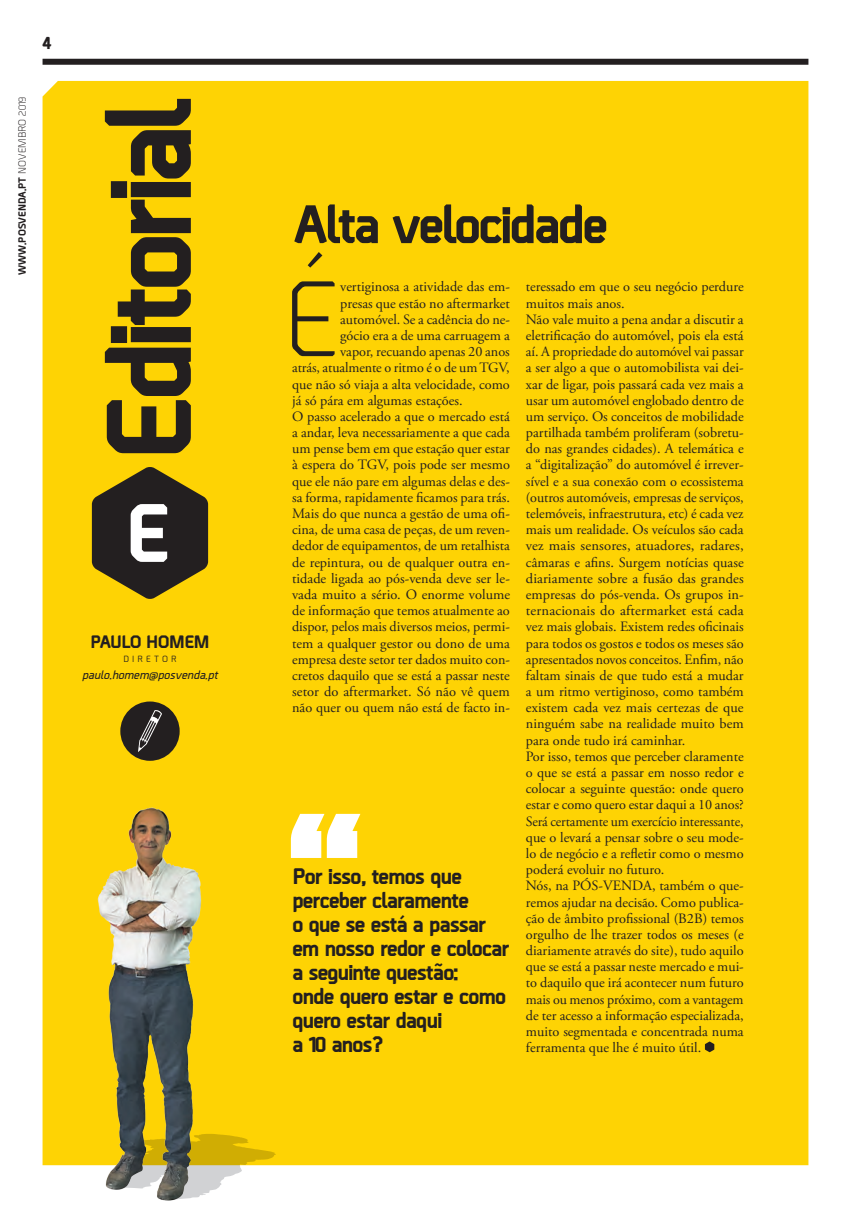
<style>
.page{position:relative;width:851px;height:1212px;background:#fff}
.page>*{position:absolute;margin:0;border:0;box-sizing:border-box;transform-origin:0 0}
._1_titulo_34pt{font:800 120px "Borda";letter-spacing:-.045em;color:#231f20}
.TEXTO1{font:106.8px "Borda";color:#231f20}
._1_titulo_34pt-2{font:800 82.65px "Borda";color:#fff}
.t1{font:800 54px "Borda";letter-spacing:-.04em;color:#231f20}
.Destaque{font:800 22.5px/24px "Borda";letter-spacing:-.03em;color:#231f20}
.t2{font:800 18px "Borda";letter-spacing:-.03em;color:#231f20}
.TEXTO1-2{font:14.25px/16.2px "Adobe Garamond Pro";color:#231f20;text-align:justify}
.t3{font:italic 600 12px "Borda";letter-spacing:.01em;color:#231f20}
.t4{font:800 10.5px "Borda";color:#231f20}
.t5{font:500 9px "Borda";letter-spacing:.35em;color:#231f20}
.s1{font-weight:400}
</style>
<div class="page">
<div style="left:43px;top:81px;width:765px;height:1084px;background:#fed304"></div>
<div style="left:43px;top:59px;width:765px;height:6px;background:#231f20"></div>
<svg style="left:92px;top:467px;width:116px;height:132px"></svg>
<div style="left:120px;top:701px;width:60px;height:60px;background:#231f20;border-radius:50%"></div>
<svg style="left:138px;top:710px;width:24px;height:42px"></svg>
<svg style="left:232px;top:1134px;width:44px;height:42px"></svg>
<img style="left:71px;top:803px;width:161px;height:398px">
<svg style="left:291px;top:814px;width:69px;height:44px"></svg>
<svg style="left:704px;top:1041px;width:10px;height:11px"></svg>
<p class="t2" style="left:43px;top:29px;width:10px">4</p>
<p class="t4" style="left:15px;top:275px;width:179px;rotate:-90deg">WWW.POSVENDA.PT <span class="s1">NOVEMBRO 2019</span></p>
<p class="_1_titulo_34pt" style="left:60px;top:462px;width:365px;rotate:-90deg">Editorial</p>
<p class="_1_titulo_34pt-2" style="left:125px;top:472px;width:47px">E</p>
<p class="t2" style="left:90px;top:628px;width:120px">PAULO HOMEM</p>
<p class="t5" style="left:123px;top:652px;width:55px">DIRETOR</p>
<p class="t3" style="left:82px;top:666px;width:137px">paulo.homem@posvenda.pt</p>
<p class="t1" style="left:293px;top:184px;width:316px">Alta velocidade</p>
<p class="TEXTO1" style="left:284px;top:247px;width:58px">É</p>
<p class="TEXTO1-2" style="left:340px;top:279px;width:171px">vertiginosa a atividade das em-</p>
<p class="TEXTO1-2" style="left:340px;top:295px;width:171px">presas que estão no aftermarket</p>
<p class="TEXTO1-2" style="left:340px;top:312px;width:171px">automóvel. Se a cadência do ne-</p>
<p class="TEXTO1-2" style="left:340px;top:328px;width:171px">gócio era a de uma carruagem a</p>
<p class="TEXTO1-2" style="left:340px;top:344px;width:171px">vapor, recuando apenas 20 anos</p>
<p class="TEXTO1-2" style="left:292px;top:360px;width:219px">atrás, atualmente o ritmo é o de um TGV,</p>
<p class="TEXTO1-2" style="left:292px;top:376px;width:219px">que não só viaja a alta velocidade, como</p>
<p class="TEXTO1-2" style="left:292px;top:393px;width:172px">já só pára em algumas estações.</p>
<p class="TEXTO1-2" style="left:292px;top:409px;width:219px">O passo acelerado a que o mercado está a andar, leva necessariamente a que cada um pense bem em que estação quer estar à espera do TGV, pois pode ser mesmo que ele não pare em algumas delas e des&shy;sa forma, rapidamente ficamos para trás.</p>
<p class="TEXTO1-2" style="left:292px;top:506px;width:219px">Mais do que nunca a gestão de uma ofi&shy;cina, de uma casa de peças, de um reven&shy;dedor de equipamentos, de um retalhista de repintura, ou de qualquer outra en&shy;tidade ligada ao pós-venda deve ser le&shy;vada muito a sério. O enorme volume de informação que temos atualmente ao dispor, pelos mais diversos meios, permi&shy;tem a qualquer gestor ou dono de uma empresa deste setor ter dados muito con&shy;cretos daquilo que se está a passar neste setor do aftermarket. Só não vê quem não quer ou quem não está de facto in-</p>
<p class="TEXTO1-2" style="left:526px;top:279px;width:219px">teressado em que o seu negócio perdure muitos mais anos.</p>
<p class="TEXTO1-2" style="left:526px;top:312px;width:219px">Não vale muito a pena andar a discutir a eletrificação do automóvel, pois ela está aí. A propriedade do automóvel vai passar a ser algo a que o automobilista vai dei&shy;xar de ligar, pois passará cada vez mais a usar um automóvel englobado dentro de um serviço. Os conceitos de mobilidade partilhada também proliferam (sobretu&shy;do nas grandes cidades). A telemática e a “digitalização” do automóvel é irrever&shy;sível e a sua conexão com o ecossistema (outros automóveis, empresas de serviços, telemóveis, infraestrutura, etc) é cada vez mais um realidade. Os veículos são cada vez mais sensores, atuadores, radares, câmaras e afins. Surgem notícias quase diariamente sobre a fusão das grandes empresas do pós-venda. Os grupos in&shy;ternacionais do aftermarket está cada vez mais globais. Existem redes oficinais para todos os gostos e todos os meses são apresentados novos conceitos. Enfim, não faltam sinais de que tudo está a mudar a um ritmo vertiginoso, como também existem cada vez mais certezas de que ninguém sabe na realidade muito bem para onde tudo irá caminhar.</p>
<p class="TEXTO1-2" style="left:526px;top:749px;width:219px">Por isso, temos que perceber claramente o que se está a passar em nosso redor e colocar a seguinte questão: onde quero estar e como quero estar daqui a 10 anos?<br>Será certamente um exercício interessante, que o levará a pensar sobre o seu mode&shy;lo de negócio e a refletir como o mesmo poderá evoluir no futuro.</p>
<p class="TEXTO1-2" style="left:526px;top:878px;width:219px">Nós, na PÓS-VENDA, também o que&shy;remos ajudar na decisão. Como publica&shy;ção de âmbito profissional (B2B) temos orgulho de lhe trazer todos os meses (e diariamente através do site), tudo aquilo que se está a passar neste mercado e mui&shy;to daquilo que irá acontecer num futuro mais ou menos próximo, com a vantagem de ter acesso a informação especializada, muito segmentada e concentrada numa ferramenta que lhe é muito útil.</p>
<p class="Destaque" style="left:292px;top:862px;width:178px">Por isso, temos que perceber claramente</p>
<p class="Destaque" style="left:292px;top:910px;width:218px">o que se está a passar em nosso redor e colocar a seguinte questão:</p>
<p class="Destaque" style="left:292px;top:982px;width:215px">onde quero estar e como quero estar daqui</p>
<p class="Destaque" style="left:292px;top:1030px;width:92px">a 10 anos?</p>
</div>
